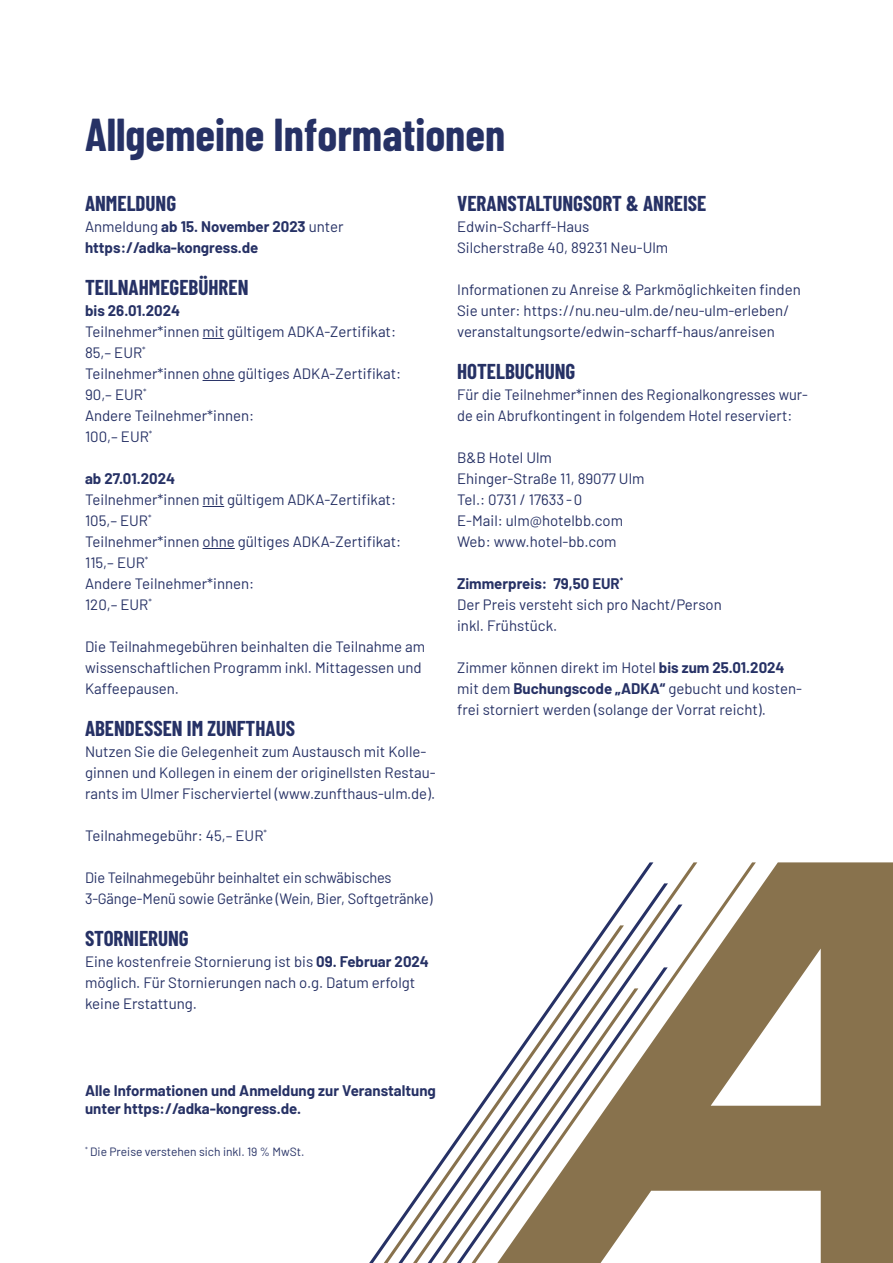
<style>
.page{position:relative;width:893px;height:1263px;background:#fff}
.page>*{position:absolute;margin:0;border:0;box-sizing:border-box;transform-origin:0 0}
.t1{font:700 45px "Barlow Condensed";color:#263165}
.t2{font:700 21px "Barlow Condensed";color:#263165}
.t3{font:15px/21px "Barlow";color:#263165}
.t4{font:700 15px/21px "Barlow";color:#263165}
.t5{font:12px "Barlow";color:#263165}
.s1{font-weight:400}
.s2{font-weight:700}
</style>
<div class="page">
<svg style="left:203px;top:338px;width:21px;height:1px"></svg>
<hr style="left:203px;top:380px;width:32px;height:1px;background:#263165">
<svg style="left:203px;top:506px;width:21px;height:1px"></svg>
<hr style="left:203px;top:548px;width:32px;height:1px;background:#263165">
<svg style="left:369px;top:1080px;width:128px;height:183px"></svg>
<svg style="left:497px;top:862px;width:396px;height:401px;fill:#88724d"></svg>
<h1 class="t1" style="left:85px;top:118px;width:422px">Allgemeine Informationen</h1>
<h2 class="t2" style="left:85px;top:196px;width:93px">ANMELDUNG</h2>
<p class="t4" style="left:85px;top:218px;width:260px"><span class="s1">Anmeldung</span> ab 15. November 2023 <span class="s1">unter </span>https://adka-kongress.de</p>
<h2 class="t2" style="left:85px;top:280px;width:165px">TEILNAHMEGEBÜHREN</h2>
<p class="t4" style="left:85px;top:302px;width:97px">bis 26.01.2024</p>
<p class="t3" style="left:85px;top:323px;width:318px">Teilnehmer*innen mit gültigem ADKA-Zertifikat:<br>85,– EUR<sup>*<br></sup>Teilnehmer*innen ohne gültiges ADKA-Zertifikat:<br>90,– EUR<sup>*<br></sup>Andere Teilnehmer*innen:<br>100,– EUR<sup>*</sup></p>
<p class="t4" style="left:85px;top:470px;width:92px">ab 27.01.2024</p>
<p class="t3" style="left:85px;top:491px;width:318px">Teilnehmer*innen mit gültigem ADKA-Zertifikat:<br>105,– EUR<sup>*<br></sup>Teilnehmer*innen ohne gültiges ADKA-Zertifikat:<br>115,– EUR<sup>*<br></sup>Andere Teilnehmer*innen:<br>120,– EUR<sup>*</sup></p>
<p class="t3" style="left:85px;top:635px;width:342px">Die Teilnahmegebühren beinhalten die Teilnahme am wissenschaftlichen Programm inkl. Mittagessen und<br>Kaffeepausen.</p>
<h2 class="t2" style="left:85px;top:721px;width:211px">ABENDESSEN IM ZUNFTHAUS</h2>
<p class="t3" style="left:85px;top:740px;width:352px">Nutzen Sie die Gelegenheit zum Austausch mit Kolle&shy;ginnen und Kollegen in einem der originellsten Restau&shy;rants im Ulmer Fischerviertel (www.zunfthaus-ulm.de).</p>
<p class="t3" style="left:85px;top:824px;width:183px">Teilnahmegebühr: 45,– EUR<sup>*</sup></p>
<p class="t3" style="left:85px;top:866px;width:349px">Die Teilnahmegebühr beinhaltet ein schwäbisches<br>3-Gänge-Menü sowie Getränke (Wein, Bier, Softgetränke)</p>
<h2 class="t2" style="left:85px;top:931px;width:105px">STORNIERUNG</h2>
<p class="t3" style="left:85px;top:950px;width:345px">Eine kostenfreie Stornierung ist bis <span class="s2">09. Februar 2024 </span>möglich. Für Stornierungen nach o.g. Datum erfolgt keine Erstattung.</p>
<h2 class="t2" style="left:457px;top:196px;width:251px">VERANSTALTUNGSORT &amp; ANREISE</h2>
<p class="t3" style="left:457px;top:215px;width:213px">Edwin-Scharff-Haus<br>Silcherstraße 40, 89231 Neu-Ulm</p>
<p class="t3" style="left:457px;top:278px;width:345px">Informationen zu Anreise &amp; Parkmöglichkeiten finden<br>Sie unter: https://nu.neu-ulm.de/neu-ulm-erleben/ veranstaltungsorte/edwin-scharff-haus/anreisen</p>
<h2 class="t2" style="left:457px;top:364px;width:120px">HOTELBUCHUNG</h2>
<p class="t3" style="left:457px;top:383px;width:352px">Für die Teilnehmer*innen des Regionalkongresses wur&shy;de ein Abrufkontingent in folgendem Hotel reserviert:</p>
<p class="t3" style="left:457px;top:446px;width:189px">B&amp;B Hotel Ulm<br>Ehinger-Straße 11, 89077 Ulm<br>Tel.: 0731 / 17633 - 0<br>E-Mail: ulm@hotelbb.com<br>Web: www.hotel-bb.com</p>
<p class="t3" style="left:457px;top:572px;width:266px"><span class="s2">Zimmerpreis: 79,50 EUR</span><sup>*<br></sup>Der Preis versteht sich pro Nacht/Person inkl. Frühstück.</p>
<p class="t3" style="left:457px;top:656px;width:346px">Zimmer können direkt im Hotel <span class="s2">bis zum 25.01.2024 </span>mit dem <span class="s2">Buchungscode „ADKA“</span> gebucht und kosten&shy;frei storniert werden (solange der Vorrat reicht).</p>
<p class="t4" style="left:85px;top:1083px;width:352px;line-height:18px">Alle Informationen und Anmeldung zur Veranstaltung unter https://adka-kongress.de.</p>
<p class="t5" style="left:85px;top:1143px;width:221px"><sup>*</sup> Die Preise verstehen sich inkl. 19 % MwSt.</p>
</div>
